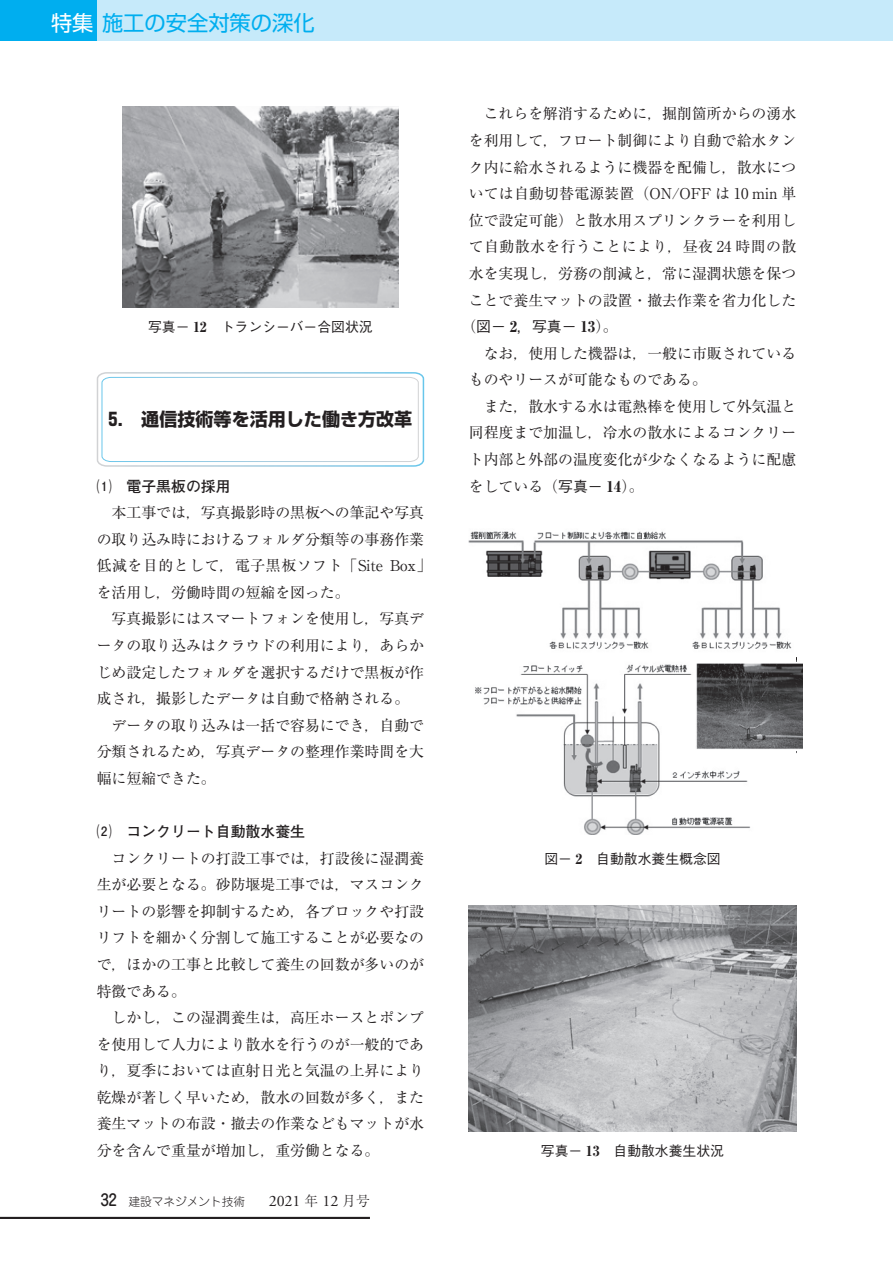
<style>
.page{position:relative;width:893px;height:1263px;background:#fff}
.page>*{position:absolute;margin:0;border:0;box-sizing:border-box;transform-origin:0 0}
.t1{font:21.3px "Shin Go Pr 6 N";color:#00aeef}
.t2{font:700 18px "Shin Go Pr 6 N";color:#231f20}
.本文_14Q{font:14.85px/26.5px "Ryumin Pr 6 N";color:#231f20;text-align:justify}
.本文_14Q-2{font:14.85px "Ryumin Pr 6 N";letter-spacing:.03em;color:#231f20}
.中見出し__1___太ゴ_前アキ{font:700 14.85px "Futo Go B101 Pr 6 N";color:#231f20}
.本文_14Q-3{font:500 14.85px "Gothic BBB Pr 6 N";color:#231f20}
.中見出し__1___太ゴ{font:700 14.85px "Futo Go B101 Pr 6 N";color:#231f20}
.キャプション{font:500 13.8px "Gothic BBB Pr 6 N";color:#231f20}
.t3{font:300 11.7px "Jun 101 Pro";color:#231f20}
.s1{color:#fff}
.s2{font-family:"Ryumin Pr 6 N";font-weight:800}
.s3{font-family:"Jun 34 Pro";font-weight:500;font-size:15.9px}
.s4{font-family:"Adobe Garamond Pro";font-weight:400;font-size:15.9px}
.s5{font-family:"Ryumin Pr 6 N";font-size:13.8px}
.s6{font-family:"Ryumin Pr 6 N";font-weight:400}
.s7{font-family:"Gothic BBB Pr 6 N";font-weight:500}
.s8{font-weight:800}
</style>
<div class="page">
<div style="left:0;top:0;width:98px;height:40px;background:#00aeef"></div>
<div style="left:98px;top:0;width:795px;height:40px;background:#c6eafa"></div>
<svg style="left:97px;top:372px;width:327px;height:95px"></svg>
<img style="left:122px;top:106px;width:277px;height:201px">
<img style="left:469px;top:906px;width:327px;height:225px">
<img style="left:469px;top:531px;width:323px;height:118px">
<img style="left:475px;top:664px;width:275px;height:171px">
<div style="left:707px;top:656px;width:89px;height:99px;background:#fff"></div>
<img style="left:695px;top:663px;width:108px;height:88px">
<hr style="left:0;top:1217px;width:370px;height:2px;background:#231f20">
<h1 class="t1" style="left:51px;top:6px;width:265px"><span class="s1">特集</span>施工の安全対策の深化</h1>
<p class="キャプション" style="left:148px;top:316px;width:226px">写真－ <span class="s2">12</span>　トランシーバー合図状況</p>
<p class="t2" style="left:109px;top:405px;width:305px">5.　通信技術等を活用した働き方改革</p>
<p class="中見出し__1___太ゴ" style="left:97px;top:474px;width:135px">⑴　電子黒板の採用</p>
<p class="本文_14Q" style="left:97px;top:498px;width:336px;text-align:left;text-indent:15px">本工事では，写真撮影時の黒板への筆記や写真の取り込み時におけるフォルダ分類等の事務作業低減を目的として，電子黒板ソフト「Site Box」を活用し，労働時間の短縮を図った。</p>
<p class="本文_14Q" style="left:97px;top:605px;width:329px;text-indent:15px">写真撮影にはスマートフォンを使用し，写真データの取り込みはクラウドの利用により，あらかじめ設定したフォルダを選択するだけで黒板が作成され，撮影したデータは自動で格納される。</p>
<p class="本文_14Q" style="left:97px;top:711px;width:329px;text-indent:15px">データの取り込みは一括で容易にでき，自動で分類されるため，写真データの整理作業時間を大幅に短縮できた。</p>
<p class="中見出し__1___太ゴ_前アキ" style="left:97px;top:819px;width:210px">⑵　コンクリート自動散水養生</p>
<p class="本文_14Q" style="left:97px;top:844px;width:329px;text-indent:15px">コンクリートの打設工事では，打設後に湿潤養生が必要となる。砂防堰堤工事では，マスコンクリートの影響を抑制するため，各ブロックや打設リフトを細かく分割して施工することが必要なので，ほかの工事と比較して養生の回数が多いのが特徴である。</p>
<p class="本文_14Q" style="left:97px;top:1003px;width:329px;text-indent:15px">しかし，この湿潤養生は，高圧ホースとポンプを使用して人力により散水を行うのが一般的であり，夏季においては直射日光と気温の上昇により乾燥が著しく早いため，散水の回数が多く，また養生マットの布設・撤去の作業などもマットが水分を含んで重量が増加し，重労働となる。</p>
<p class="t3" style="left:101px;top:1192px;width:270px"><span class="s3">32</span> 建設マネジメント技術　　<span class="s4">2021</span> <span class="s5">年</span> <span class="s4">12</span> <span class="s5">月号</span></p>
<p class="本文_14Q" style="left:484px;top:100px;width:314px">これらを解消するために，掘削箇所からの湧水</p>
<p class="本文_14Q" style="left:469px;top:126px;width:329px">を利用して，フロート制御により自動で給水タン</p>
<p class="本文_14Q" style="left:469px;top:153px;width:329px">ク内に給水されるように機器を配備し，散水につ</p>
<p class="本文_14Q" style="left:469px;top:180px;width:329px">いては自動切替電源装置（ON/OFF は 10 min 単</p>
<p class="本文_14Q" style="left:469px;top:206px;width:329px">位で設定可能）と散水用スプリンクラーを利用し</p>
<p class="本文_14Q-2" style="left:469px;top:235px;width:329px">て自動散水を行うことにより，昼夜 24 時間の散</p>
<p class="本文_14Q" style="left:469px;top:259px;width:329px">水を実現し，労務の削減と，常に湿潤状態を保つ</p>
<p class="本文_14Q" style="left:469px;top:286px;width:329px">ことで養生マットの設置・撤去作業を省力化した</p>
<p class="本文_14Q-3" style="left:461px;top:315px;width:158px"><span class="s6">（</span>図－ <span class="s2">2</span>，写真－ <span class="s2">13</span><span class="s6">）。</span></p>
<p class="本文_14Q" style="left:469px;top:339px;width:329px;text-indent:15px">なお，使用した機器は，一般に市販されているものやリースが可能なものである。</p>
<p class="本文_14Q" style="left:469px;top:392px;width:329px;text-indent:15px">また，散水する水は電熱棒を使用して外気温と同程度まで加温し，冷水の散水によるコンクリート内部と外部の温度変化が少なくなるように配慮をしている（<span class="s7">写真－</span> <span class="s8">14</span>）。</p>
<p class="キャプション" style="left:544px;top:847px;width:178px">図－ <span class="s2">2</span>　自動散水養生概念図</p>
<p class="キャプション" style="left:541px;top:1140px;width:185px">写真－ <span class="s2">13</span>　自動散水養生状況</p>
</div>
